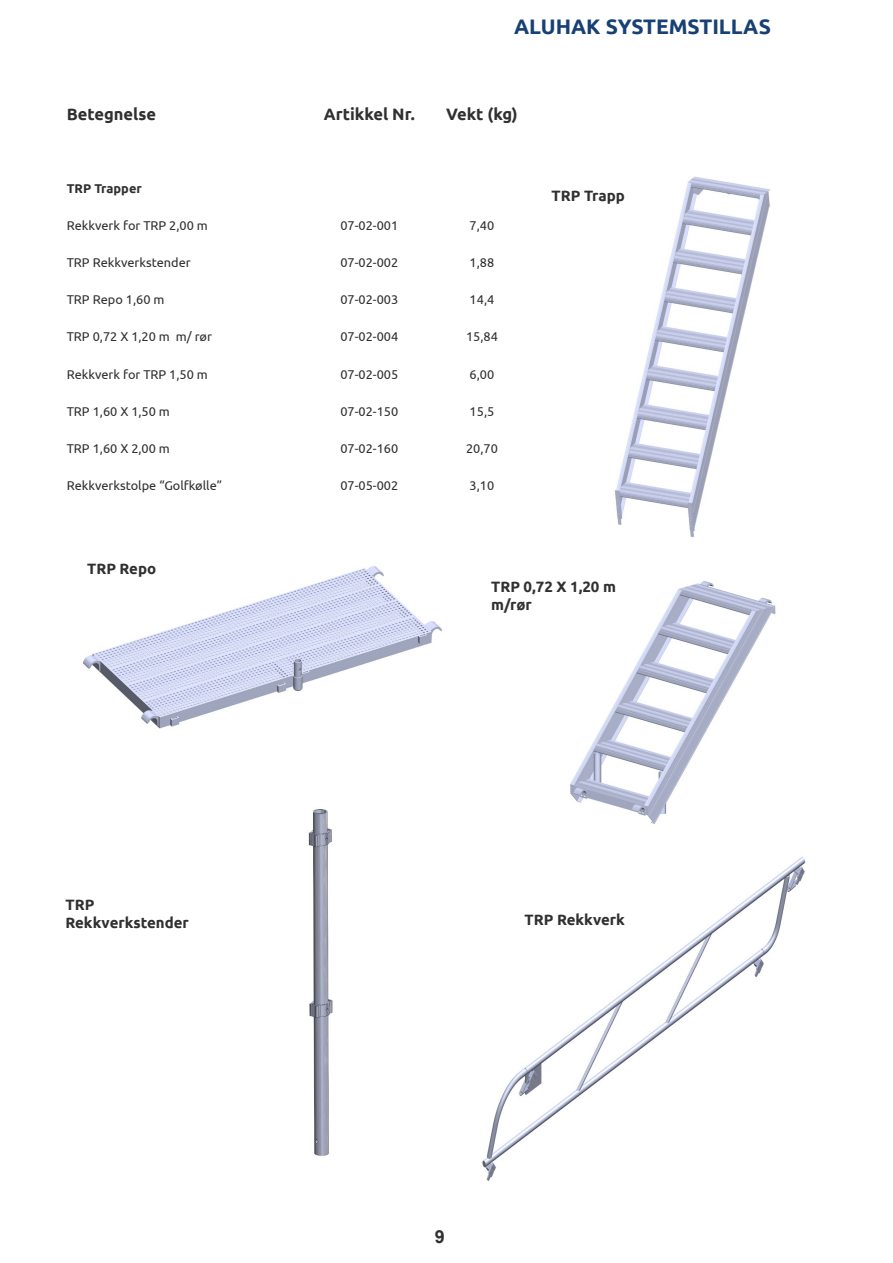
<style>
.page{position:relative;width:893px;height:1263px;background:#fff}
.page>*{position:absolute;margin:0;border:0;box-sizing:border-box;transform-origin:0 0}
.Innhold-_heading_1{font:700 21px "Ubuntu";color:#174075}
.t1{font:700 18px "Arial";color:#312f30}
.Innhold-_listing{font:700 16.5px "Ubuntu";color:#312f30}
.t2{font:700 15px/18px "Ubuntu";color:#312f30}
.Innhold-_listing-2{font:12.75px "Ubuntu";color:#312f30}
.Innhold-_listing-3{font:700 12.75px "Ubuntu";color:#312f30}
</style>
<div class="page">
<img style="left:615px;top:176px;width:155px;height:361px">
<img style="left:83px;top:566px;width:359px;height:163px">
<img style="left:482px;top:856px;width:324px;height:325px">
<img style="left:570px;top:581px;width:206px;height:243px">
<img style="left:308px;top:809px;width:25px;height:347px">
<p class="Innhold-_heading_1" style="left:514px;top:14px;width:258px">ALUHAK SYSTEMSTILLAS</p>
<p class="Innhold-_listing" style="left:67px;top:104px;width:91px">Betegnelse</p>
<p class="Innhold-_listing" style="left:324px;top:104px;width:92px">Artikkel Nr.</p>
<p class="Innhold-_listing" style="left:446px;top:104px;width:73px">Vekt (kg)</p>
<p class="Innhold-_listing-3" style="left:67px;top:181px;width:77px">TRP Trapper</p>
<p class="Innhold-_listing-2" style="left:67px;top:218px;width:143px">Rekkverk for TRP 2,00 m</p>
<p class="Innhold-_listing-2" style="left:340px;top:218px;width:59px">07-02-001</p>
<p class="Innhold-_listing-2" style="left:470px;top:218px;width:26px">7,40</p>
<p class="Innhold-_listing-2" style="left:67px;top:255px;width:125px">TRP Rekkverkstender</p>
<p class="Innhold-_listing-2" style="left:340px;top:255px;width:59px">07-02-002</p>
<p class="Innhold-_listing-2" style="left:470px;top:255px;width:26px">1,88</p>
<p class="Innhold-_listing-2" style="left:67px;top:292px;width:99px">TRP Repo 1,60 m</p>
<p class="Innhold-_listing-2" style="left:340px;top:292px;width:59px">07-02-003</p>
<p class="Innhold-_listing-2" style="left:470px;top:292px;width:26px">14,4</p>
<p class="Innhold-_listing-2" style="left:67px;top:329px;width:147px">TRP 0,72 X 1,20 m m/ rør</p>
<p class="Innhold-_listing-2" style="left:340px;top:329px;width:59px">07-02-004</p>
<p class="Innhold-_listing-2" style="left:466px;top:329px;width:33px">15,84</p>
<p class="Innhold-_listing-2" style="left:67px;top:366px;width:143px">Rekkverk for TRP 1,50 m</p>
<p class="Innhold-_listing-2" style="left:340px;top:366px;width:59px">07-02-005</p>
<p class="Innhold-_listing-2" style="left:470px;top:366px;width:26px">6,00</p>
<p class="Innhold-_listing-2" style="left:67px;top:403px;width:105px">TRP 1,60 X 1,50 m</p>
<p class="Innhold-_listing-2" style="left:340px;top:403px;width:59px">07-02-150</p>
<p class="Innhold-_listing-2" style="left:470px;top:403px;width:26px">15,5</p>
<p class="Innhold-_listing-2" style="left:67px;top:441px;width:105px">TRP 1,60 X 2,00 m</p>
<p class="Innhold-_listing-2" style="left:340px;top:441px;width:59px">07-02-160</p>
<p class="Innhold-_listing-2" style="left:466px;top:441px;width:33px">20,70</p>
<p class="Innhold-_listing-2" style="left:67px;top:478px;width:157px">Rekkverkstolpe “Golfkølle”</p>
<p class="Innhold-_listing-2" style="left:340px;top:478px;width:59px">07-05-002</p>
<p class="Innhold-_listing-2" style="left:470px;top:478px;width:26px">3,10</p>
<p class="t2" style="left:87px;top:559px;width:71px">TRP Repo</p>
<p class="t2" style="left:552px;top:186px;width:75px">TRP Trapp</p>
<p class="t2" style="left:66px;top:895px;width:30px">TRP</p>
<p class="t2" style="left:66px;top:913px;width:125px">Rekkverkstender</p>
<p class="t2" style="left:491px;top:578px;width:126px">TRP 0,72 X 1,20 m m/rør</p>
<p class="t2" style="left:525px;top:910px;width:102px">TRP Rekkverk</p>
<p class="t1" style="left:435px;top:1224px;width:12px">9</p>
</div>
